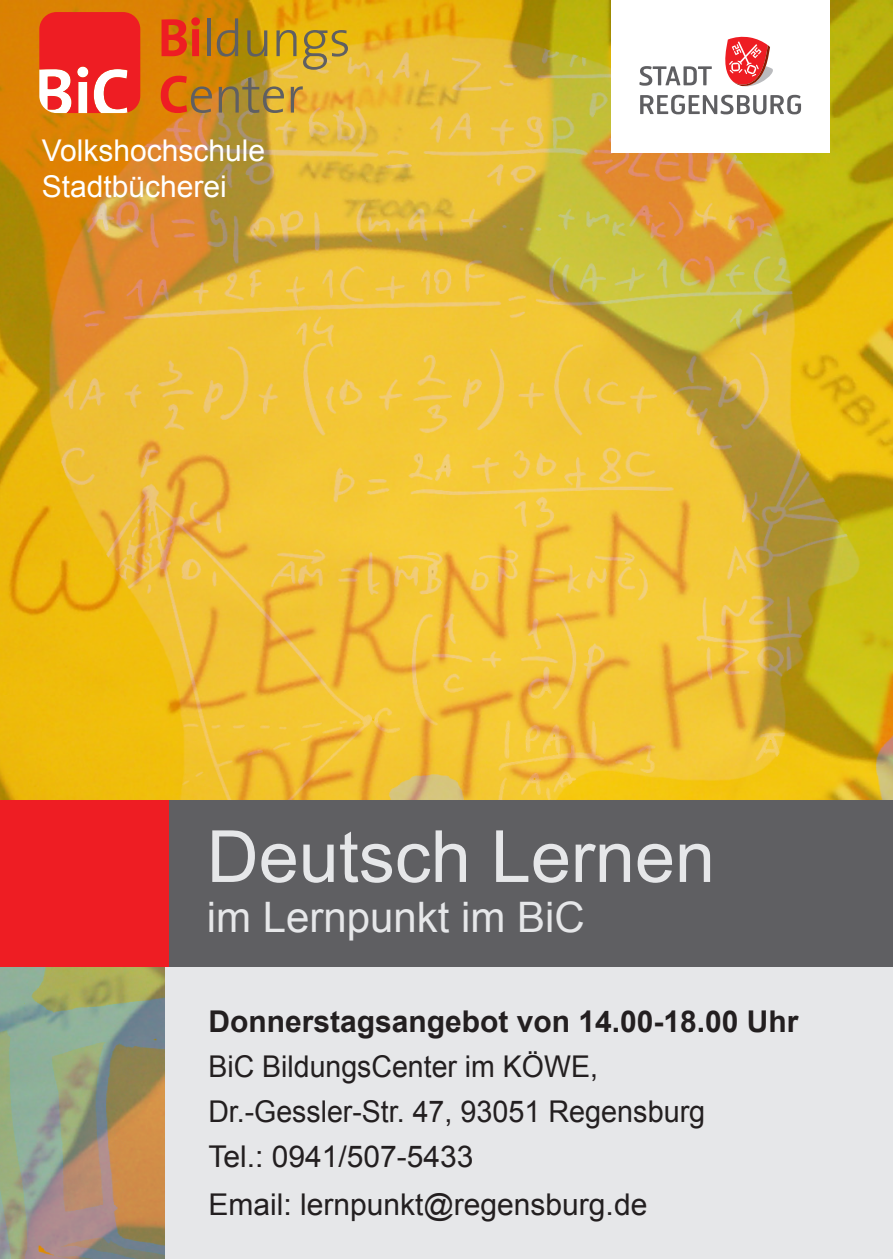
<style>
.page{position:relative;width:893px;height:1259px;background:#fff}
.page>*{position:absolute;margin:0;border:0;box-sizing:border-box;transform-origin:0 0}
.t1{font:72px "Arial";color:#e6e7e9}
.t2{font:42px "Arial";color:#e6e7e9}
.t3{font:30px/45px "Arial";color:#231f20;scale:.95 1}
.t4{font:700 30px "Arial";color:#231f20}
.t5{font:30px "Arial";color:#231f20}
.t6{font:30px/36px "Arial";color:#fff}
</style>
<div class="page">
<img style="left:0;top:0;width:893px;height:1259px">
<div style="left:160px;top:800px;width:733px;height:167px;background:#5f5f62"></div>
<div style="left:0;top:800px;width:168px;height:167px;background:#ee1d23"></div>
<div style="left:166px;top:967px;width:727px;height:292px;background:#e6e7e9"></div>
<svg style="left:39px;top:12px;width:101px;height:101px"></svg>
<svg style="left:219px;top:77px;width:65px;height:36px;background:#a58a3c"></svg>
<svg style="left:291px;top:86px;width:12px;height:27px"></svg>
<svg style="left:161px;top:76px;width:51px;height:37px;background:#cf6719"></svg>
<hr style="left:207px;top:18px;width:3px;height:38px;background:#5f5f62">
<svg style="left:217px;top:18px;width:21px;height:39px"></svg>
<svg style="left:247px;top:30px;width:20px;height:27px"></svg>
<svg style="left:276px;top:30px;width:20px;height:26px"></svg>
<svg style="left:303px;top:30px;width:45px;height:40px;background:#c1a135"></svg>
<svg style="left:162px;top:19px;width:25px;height:37px"></svg>
<div style="left:191px;top:17px;width:9px;height:9px;background:#ee1d23;border-radius:50%"></div>
<div style="left:192px;top:29px;width:7px;height:27px;background:#ee1d23"></div>
<div style="left:611px;top:0;width:219px;height:152px;background:#fff"></div>
<svg style="left:639px;top:36px;width:162px;height:78px"></svg>
<p class="t6" style="left:42px;top:132px;width:225px">Volkshochschule<br>Stadtbücherei</p>
<h1 class="t1" style="left:207px;top:807px;width:510px">Deutsch Lernen</h1>
<h2 class="t2" style="left:207px;top:888px;width:380px">im Lernpunkt im BiC</h2>
<p class="t4" style="left:208px;top:1000px;width:592px">Donnerstagsangebot von 14.00-18.00 Uhr</p>
<p class="t3" style="left:208px;top:1044px;width:525px">BiC BildungsCenter im KÖWE,<br>Dr.-Gessler-Str. 47, 93051 Regensburg<br>Tel.: 0941/507-5433</p>
<p class="t5" style="left:208px;top:1184px;width:440px">Email: lernpunkt@regensburg.de</p>
</div>
